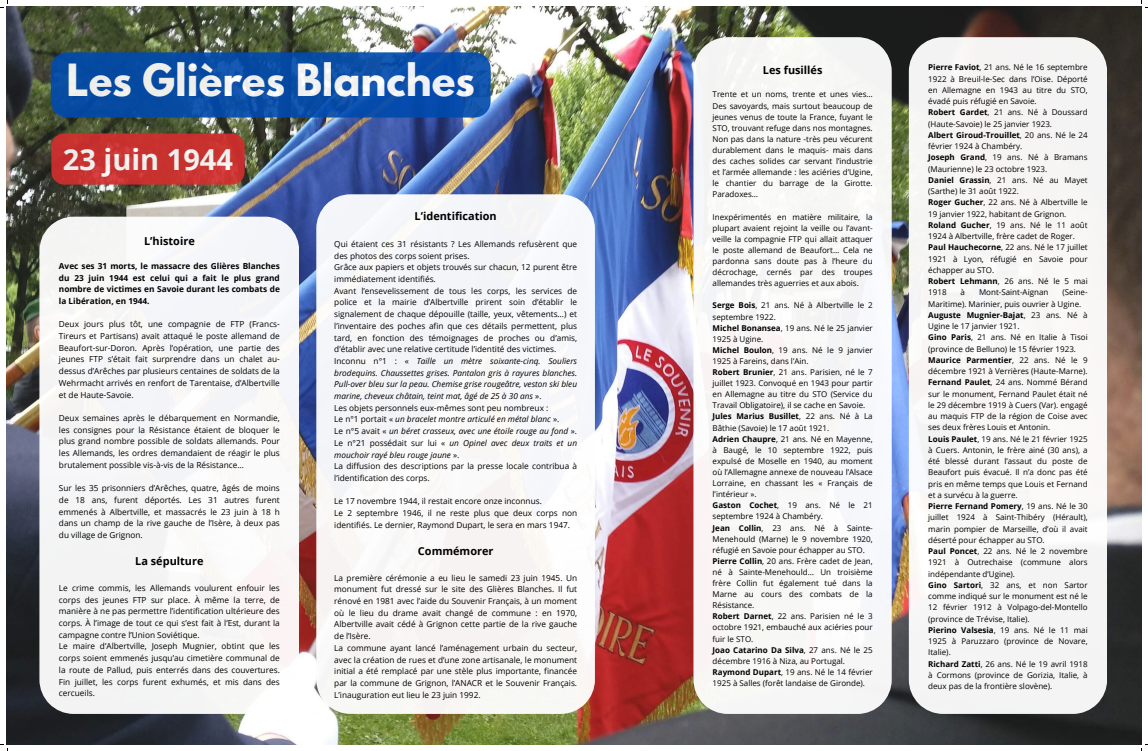
<style>
.page{position:relative;width:1148px;height:751px;background:#fff}
.page>*{position:absolute;margin:0;border:0;box-sizing:border-box;transform-origin:0 0}
.t1{font:700 39.32px "League Spartan";color:#fff}
.t2{font:700 28.96px "Open Sans";color:#fff}
.t3{font:700 10.92px "Open Sans";color:#000}
.t4{font:8.28px/11.7px "Open Sans";color:#000}
.t5{font:700 8.28px/11.7px "Open Sans";color:#000;text-align:justify}
.t6{font:8px/11.2px "Open Sans";color:#000}
.s1{font-style:italic}
.s2{font-weight:700}
</style>
<div class="page">
<img style="left:7px;top:7px;width:1134px;height:737px">
<svg style="left:693px;top:37px;width:198px;height:677px;fill:#f7f7f5"></svg>
<div style="left:39px;top:217px;width:260px;height:497px;background:#f5f5f6"></div>
<div style="left:909px;top:37px;width:198px;height:677px;background:#f6f5f5"></div>
<div style="left:316px;top:194px;width:279px;height:519px;background:#f7f6f8"></div>
<div style="left:51px;top:52px;width:439px;height:66px;background:linear-gradient(to right,#064a9f,#0c50ad);border-radius:16px"></div>
<div style="left:51px;top:133px;width:194px;height:52px;background:#c8312e;border-radius:13px"></div>
<svg style="left:0;top:0;width:8px;height:8px"></svg>
<h1 class="t1" style="left:66px;top:49px;width:410px">Les Glières Blanches</h1>
<h2 class="t2" style="left:63px;top:139px;width:172px">23 juin 1944</h2>
<h3 class="t3" style="left:144px;top:233px;width:52px">L’histoire</h3>
<p class="t5" style="left:59px;top:260px;width:222px">Avec ses 31 morts, le massacre des Glières Blanches du 23 juin 1944 est celui qui a fait le plus grand nombre de victimes en Savoie durant les combats de la Libération, en 1944.</p>
<p class="t4" style="left:59px;top:318px;width:222px;text-align:justify">Deux jours plus tôt, une compagnie de FTP (Francs-Tireurs et Partisans) avait attaqué le poste allemand de Beaufort-sur-Doron. Après l’opération, une partie des jeunes FTP s’était fait surprendre dans un chalet au&shy;dessus d’Arêches par plusieurs centaines de soldats de la Wehrmacht arrivés en renfort de Tarentaise, d’Albertville et de Haute-Savoie.</p>
<p class="t4" style="left:59px;top:412px;width:222px;text-align:justify">Deux semaines après le débarquement en Normandie, les consignes pour la Résistance étaient de bloquer le plus grand nombre possible de soldats allemands. Pour les Allemands, les ordres demandaient de réagir le plus brutalement possible vis-à-vis de la Résistance…</p>
<p class="t4" style="left:59px;top:482px;width:222px;text-align:justify">Sur les 35 prisonniers d’Arêches, quatre, âgés de moins de 18 ans, furent déportés. Les 31 autres furent emmenés à Albertville, et massacrés le 23 juin à 18 h dans un champ de la rive gauche de l’Isère, à deux pas du village de Grignon.</p>
<h3 class="t3" style="left:135px;top:553px;width:70px">La sépulture</h3>
<p class="t4" style="left:59px;top:582px;width:222px">Le crime commis, les Allemands voulurent enfouir les corps des jeunes FTP sur place. À même la terre, de manière à ne pas permettre l’identification ultérieure des corps. À l’image de tout ce qui s’est fait à l’Est, durant la campagne contre l’Union Soviétique.<br>Le maire d’Albertville, Joseph Mugnier, obtint que les corps soient emmenés jusqu’au cimetière communal de la route de Pallud, puis enterrés dans des couvertures.<br>Fin juillet, les corps furent exhumés, et mis dans des cercueils.</p>
<h3 class="t3" style="left:414px;top:209px;width:84px">L’identification</h3>
<p class="t4" style="left:334px;top:238px;width:244px">Qui étaient ces 31 résistants ? Les Allemands refusèrent que des photos des corps soient prises.<br>Grâce aux papiers et objets trouvés sur chacun, 12 purent être immédiatement identifiés.<br>Avant l’ensevelissement de tous les corps, les services de police et la mairie d’Albertville prirent soin d’établir le signalement de chaque dépouille (taille, yeux, vêtements…) et l’inventaire des poches afin que ces détails permettent, plus tard, en fonction des témoignages de proches ou d’amis, d’établir avec une relative certitude l’identité des victimes.<br>Inconnu n°1 : « <span class="s1">Taille un mètre soixante-cinq. Souliers brodequins. Chaussettes grises. Pantalon gris à rayures blanches.<br>Pull-over bleu sur la peau. Chemise grise rougeâtre, veston ski bleu marine, cheveux châtain, teint mat, âgé de 25 à 30 ans</span> ».<br>Les objets personnels eux-mêmes sont peu nombreux :<br>Le n°1 portait « <span class="s1">un bracelet montre articulé en métal blanc</span> ».<br>Le n°5 avait « <span class="s1">un béret crasseux, avec une étoile rouge au fond</span> ».<br>Le n°21 possédait sur lui « <span class="s1">un Opinel avec deux traits et un mouchoir rayé bleu rouge jaune</span> ».<br>La diffusion des descriptions par la presse locale contribua à l’identification des corps.</p>
<p class="t4" style="left:334px;top:495px;width:244px">Le 17 novembre 1944, il restait encore onze inconnus.<br>Le 2 septembre 1946, il ne reste plus que deux corps non identifiés. Le dernier, Raymond Dupart, le sera en mars 1947.</p>
<h3 class="t3" style="left:418px;top:543px;width:77px">Commémorer</h3>
<p class="t4" style="left:334px;top:571px;width:244px">La première cérémonie a eu lieu le samedi 23 juin 1945. Un monument fut dressé sur le site des Glières Blanches. Il fut rénové en 1981 avec l’aide du Souvenir Français, à un moment où le lieu du drame avait changé de commune : en 1970, Albertville avait cédé à Grignon cette partie de la rive gauche de l’Isère.<br>La commune ayant lancé l’aménagement urbain du secteur, avec la création de rues et d’une zone artisanale, le monument initial a été remplacé par une stèle plus importante, financée par la commune de Grignon, l’ANACR et le Souvenir Français.<br>L’inauguration eut lieu le 23 juin 1992.</p>
<h3 class="t3" style="left:763px;top:62px;width:61px">Les fusillés</h3>
<p class="t6" style="left:712px;top:89px;width:162px;line-height:11.1px;text-align:justify">Trente et un noms, trente et unes vies… Des savoyards, mais surtout beaucoup de jeunes venus de toute la France, fuyant le STO, trouvant refuge dans nos montagnes.<br>Non pas dans la nature -très peu vécurent durablement dans le maquis- mais dans des caches solides car servant l’industrie et l’armée allemande : les aciéries d’Ugine, le chantier du barrage de la Girotte.<br>Paradoxes…</p>
<p class="t6" style="left:712px;top:211px;width:162px;line-height:11.1px;text-align:justify">Inexpérimentés en matière militaire, la plupart avaient rejoint la veille ou l’avant&shy;veille la compagnie FTP qui allait attaquer le poste allemand de Beaufort… Cela ne pardonna sans doute pas à l’heure du décrochage, cernés par des troupes allemandes très aguerries et aux abois.</p>
<p class="t6" style="left:712px;top:300px;width:162px;line-height:11.1px"><span class="s2">Serge Bois</span>, 21 ans. Né à Albertville le 2 septembre 1922.<br><span class="s2">Michel Bonansea</span>, 19 ans. Né le 25 janvier 1925 à Ugine.<br><span class="s2">Michel Boulon</span>, 19 ans. Né le 9 janvier 1925 à Fareins, dans l’Ain.<br><span class="s2">Robert Brunier</span>, 21 ans. Parisien, né le 7 juillet 1923. Convoqué en 1943 pour partir en Allemagne au titre du STO (Service du Travail Obligatoire), il se cache en Savoie.<br><span class="s2">Jules Marius Busillet</span>, 22 ans. Né à La Bâthie (Savoie) le 17 août 1921.<br><span class="s2">Adrien Chaupre</span>, 21 ans. Né en Mayenne, à Baugé, le 10 septembre 1922, puis expulsé de Moselle en 1940, au moment où l’Allemagne annexe de nouveau l’Alsace Lorraine, en chassant les « Français de l’intérieur ».<br><span class="s2">Gaston Cochet</span>, 19 ans. Né le 21 septembre 1924 à Chambéry.<br><span class="s2">Jean Collin</span>, 23 ans. Né à Sainte-Menehould (Marne) le 9 novembre 1920, réfugié en Savoie pour échapper au STO.<br><span class="s2">Pierre Collin</span>, 20 ans. Frère cadet de Jean, né à Sainte-Menehould… Un troisième frère Collin fut également tué dans la Marne au cours des combats de la Résistance.<br><span class="s2">Robert Darnet</span>, 22 ans. Parisien né le 3 octobre 1921, embauché aux aciéries pour fuir le STO.<br><span class="s2">Joao Catarino Da Silva</span>, 27 ans. Né le 25 décembre 1916 à Niza, au Portugal.<br><span class="s2">Raymond Dupart</span>, 19 ans. Né le 14 février 1925 à Salles (forêt landaise de Gironde).</p>
<p class="t6" style="left:928px;top:62px;width:161px"><span class="s2">Pierre Faviot</span>, 21 ans. Né le 16 septembre<br>1922 à Breuil-le-Sec dans l’Oise. Déporté en Allemagne en 1943 au titre du STO, évadé puis réfugié en Savoie.<br><span class="s2">Robert Gardet</span>, 21 ans. Né à Doussard (Haute-Savoie) le 25 janvier 1923.<br><span class="s2">Albert Giroud-Trouillet</span>, 20 ans. Né le 24 février 1924 à Chambéry.<br><span class="s2">Joseph Grand</span>, 19 ans. Né à Bramans (Maurienne) le 23 octobre 1923.<br><span class="s2">Daniel Grassin</span>, 21 ans. Né au Mayet (Sarthe) le 31 août 1922.<br><span class="s2">Roger Gucher</span>, 22 ans. Né à Albertville le<br>19 janvier 1922, habitant de Grignon.<br><span class="s2">Roland Gucher</span>, 19 ans. Né le 11 août<br>1924 à Albertville, frère cadet de Roger.<br><span class="s2">Paul Hauchecorne</span>, 22 ans. Né le 17 juillet<br>1921 à Lyon, réfugié en Savoie pour échapper au STO.<br><span class="s2">Robert Lehmann</span>, 26 ans. Né le 5 mai<br>1918</p>
<p class="t6" style="left:960px;top:286px;width:6px">à</p>
<p class="t6" style="left:979px;top:286px;width:71px">Mont-Saint-Aignan</p>
<p class="t6" style="left:928px;top:286px;width:161px;text-indent:134px">(Seine-Maritime). Marinier, puis ouvrier à Ugine.<br><span class="s2">Auguste Mugnier-Bajat</span>, 23 ans. Né à Ugine le 17 janvier 1921.<br><span class="s2">Gino Paris</span>, 21 ans. Né en Italie à Tisoi (province de Belluno) le 15 février 1923.<br><span class="s2">Maurice Parmentier</span>, 22 ans. Né le 9 décembre 1921 à Verrières (Haute-Marne).<br><span class="s2">Fernand Paulet</span>, 24 ans. Nommé Bérand sur le monument, Fernand Paulet était né le 29 décembre 1919 à Cuers (Var). engagé au maquis FTP de la région de Coise avec ses deux frères Louis et Antonin.<br><span class="s2">Louis Paulet</span>, 19 ans. Né le 21 février 1925 à Cuers. Antonin, le frère ainé (30 ans), a été blessé durant l’assaut du poste de Beaufort puis évacué. Il n’a donc pas été pris en même temps que Louis et Fernand et a survécu à la guerre.<br><span class="s2">Pierre Fernand Pomery</span>, 19 ans. Né le 30 juillet 1924 à Saint-Thibéry (Hérault), marin pompier de Marseille, d’où il avait déserté pour échapper au STO.<br><span class="s2">Paul Poncet</span>, 22 ans. Né le 2 novembre 1921 à Outrechaise (commune alors indépendante d’Ugine).<br><span class="s2">Gino Sartori</span>, 32 ans, et non Sartor comme indiqué sur le monument est né le 12 février 1912 à Volpago-del-Montello (province de Trévise, Italie).<br><span class="s2">Pierino Valsesia</span>, 19 ans. Né le 11 mai 1925 à Paruzzaro (province de Novare, Italie).<br><span class="s2">Richard Zatti</span>, 26 ans. Né le 19 avril 1918 à Cormons (province de Gorizia, Italie, à deux pas de la frontière slovène).</p>
</div>
